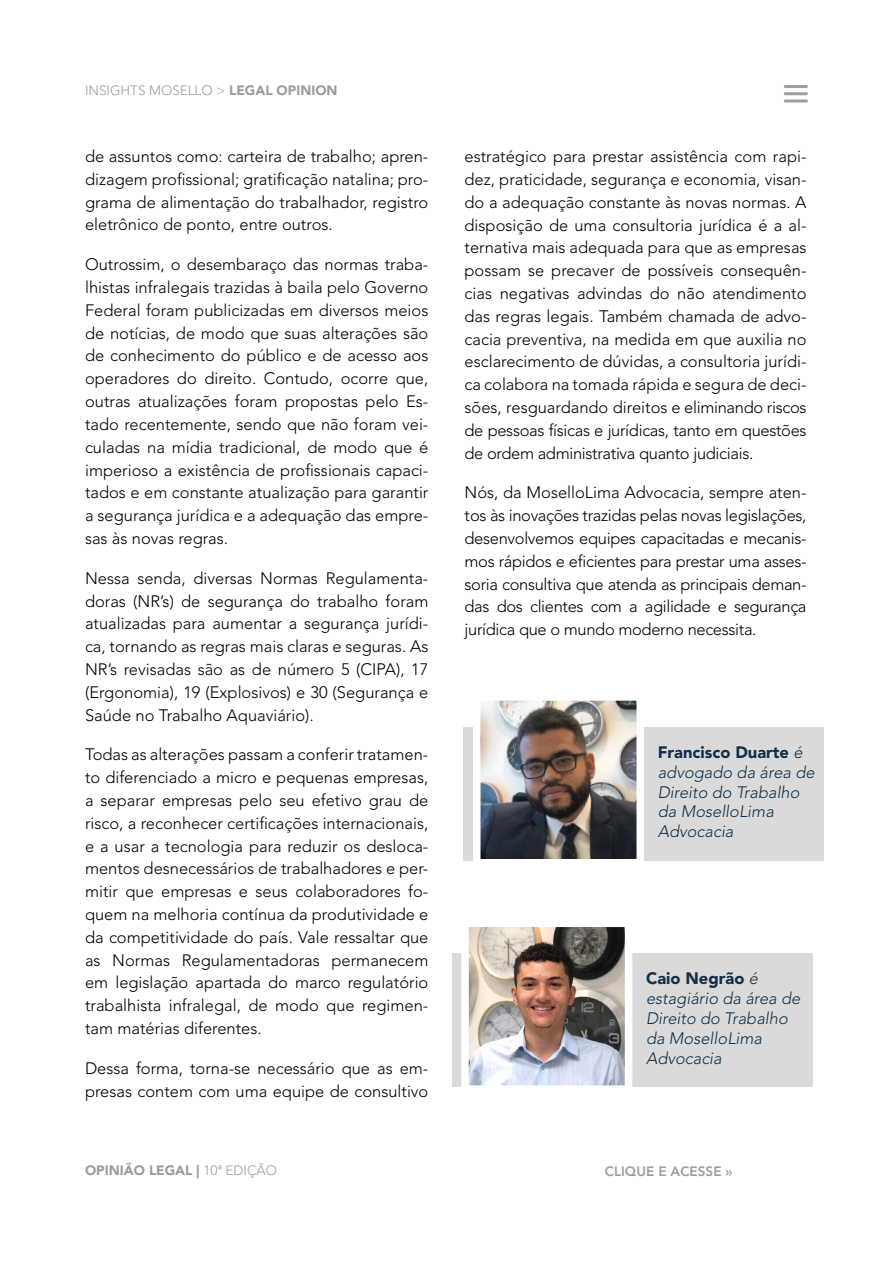
<style>
.page{position:relative;width:893px;height:1263px;background:#fff}
.page>*{position:absolute;margin:0;border:0;box-sizing:border-box;transform-origin:0 0}
.t1{font:300 16.5px/22.8px "Avenir LT Std";color:#000;text-align:justify}
.t2{font:italic 300 16.5px/19.8px "Avenir LT Std";color:#12304a}
.t3{font:300 13.5px "Avenir LT Std";color:#9d9d9c}
.t4{font:900 13.5px "Avenir LT Std";color:#9d9d9c}
.t5{font:800 13.5px "Avenir LT Std";color:#9d9d9c}
.s1{font-weight:900}
.s2{font-weight:900;font-style:normal}
.s3{font-weight:300}
</style>
<div class="page">
<hr style="left:785px;top:85px;width:21px;height:3px;background:#9e9e9c">
<hr style="left:785px;top:92px;width:21px;height:3px;background:#9e9e9c">
<hr style="left:785px;top:99px;width:21px;height:3px;background:#9e9e9c">
<div style="left:452px;top:954px;width:360px;height:133px;background:#dadada"></div>
<div style="left:463px;top:727px;width:361px;height:133px;background:#dadada"></div>
<img style="left:470px;top:928px;width:153px;height:156px">
<div style="left:461px;top:919px;width:171px;height:174px;border:8px solid #fff"></div>
<img style="left:482px;top:702px;width:153px;height:155px">
<div style="left:473px;top:693px;width:171px;height:173px;border:8px solid #fff"></div>
<p class="t3" style="left:85px;top:83px;width:254px">INSIGHTS MOSELLO &gt; <span class="s1">LEGAL OPINION</span></p>
<p class="t1" style="left:85px;top:145px;width:345px">de assuntos como: carteira de trabalho; apren&shy;dizagem profissional; gratificação natalina; pro&shy;grama de alimentação do trabalhador, registro eletrônico de ponto, entre outros.</p>
<p class="t1" style="left:85px;top:253px;width:345px">Outrossim, o desembaraço das normas traba&shy;lhistas infralegais trazidas à baila pelo Governo Federal foram publicizadas em diversos meios de notícias, de modo que suas alterações são de conhecimento do público e de acesso aos operadores do direito. Contudo, ocorre que, outras atualizações foram propostas pelo Es&shy;tado recentemente, sendo que não foram vei&shy;culadas na mídia tradicional, de modo que é imperioso a existência de profissionais capaci&shy;tados e em constante atualização para garantir a segurança jurídica e a adequação das empre&shy;sas às novas regras.</p>
<p class="t1" style="left:85px;top:567px;width:345px">Nessa senda, diversas Normas Regulamenta&shy;doras (NR’s) de segurança do trabalho foram atualizadas para aumentar a segurança jurídi&shy;ca, tornando as regras mais claras e seguras. As NR’s revisadas são as de número 5 (CIPA), 17 (Ergonomia), 19 (Explosivos) e 30 (Segurança e Saúde no Trabalho Aquaviário).</p>
<p class="t1" style="left:85px;top:743px;width:345px">Todas as alterações passam a conferir tratamen&shy;to diferenciado a micro e pequenas empresas, a separar empresas pelo seu efetivo grau de risco, a reconhecer certificações internacionais, e a usar a tecnologia para reduzir os desloca&shy;mentos desnecessários de trabalhadores e per&shy;mitir que empresas e seus colaboradores fo&shy;quem na melhoria contínua da produtividade e da competitividade do país. Vale ressaltar que as Normas Regulamentadoras permanecem em legislação apartada do marco regulatório trabalhista infralegal, de modo que regimen&shy;tam matérias diferentes.</p>
<p class="t1" style="left:85px;top:1057px;width:345px">Dessa forma, torna-se necessário que as em&shy;presas contem com uma equipe de consultivo</p>
<p class="t1" style="left:465px;top:145px;width:344px">estratégico para prestar assistência com rapi&shy;dez, praticidade, segurança e economia, visan&shy;do a adequação constante às novas normas. A disposição de uma consultoria jurídica é a al&shy;ternativa mais adequada para que as empresas possam se precaver de possíveis consequên&shy;cias negativas advindas do não atendimento das regras legais. Também chamada de advo&shy;cacia preventiva, na medida em que auxilia no esclarecimento de dúvidas, a consultoria jurídi&shy;ca colabora na tomada rápida e segura de deci&shy;sões, resguardando direitos e eliminando riscos de pessoas físicas e jurídicas, tanto em questões de ordem administrativa quanto judiciais.</p>
<p class="t1" style="left:465px;top:481px;width:344px">Nós, da MoselloLima Advocacia, sempre aten&shy;tos às inovações trazidas pelas novas legislações, desenvolvemos equipes capacitadas e mecanis&shy;mos rápidos e eficientes para prestar uma asses&shy;soria consultiva que atenda as principais deman&shy;das dos clientes com a agilidade e segurança jurídica que o mundo moderno necessita.</p>
<p class="t2" style="left:658px;top:743px;width:158px"><span class="s2">Francisco Duarte</span> é advogado da área de<br>Direito do Trabalho da MoselloLima<br>Advocacia</p>
<p class="t2" style="left:646px;top:969px;width:156px"><span class="s2">Caio Negrão</span> é estagiário da área de<br>Direito do Trabalho da MoselloLima<br>Advocacia</p>
<p class="t4" style="left:85px;top:1162px;width:194px">OPINIÃO LEGAL | <span class="s3">10a EDIÇÃO</span></p>
<p class="t5" style="left:605px;top:1164px;width:129px">CLIQUE E ACESSE »</p>
</div>
